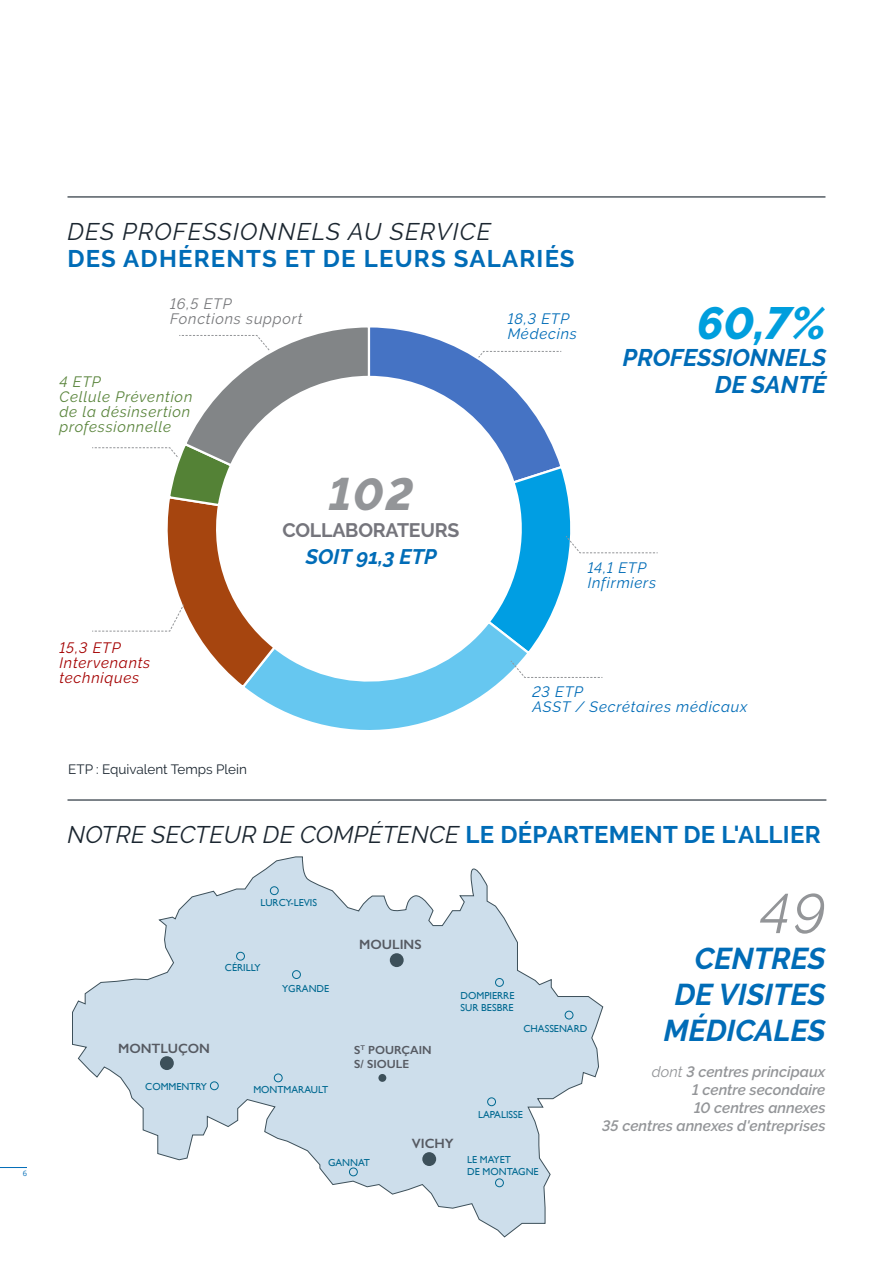
<style>
.page{position:relative;width:893px;height:1263px;background:#fff}
.page>*{position:absolute;margin:0;border:0;box-sizing:border-box;transform-origin:0 0}
.t1{font:italic 55.5px "Raleway";color:#939598}
.t2{font:italic 800 45px "Raleway";color:#009edd}
.t3{font:italic 800 45px "Raleway";color:#939598}
.t4{font:italic 700 30px/36px "Raleway";color:#006cb7;text-align:right}
.t5{font:italic 24px "Raleway";letter-spacing:.025em;color:#1b2630}
.t6{font:700 24px "Raleway";letter-spacing:.05em;color:#006cb7}
.t7{font:italic 24px "Raleway";letter-spacing:.05em;color:#1b2630}
.t8{font:italic 700 24px/27px "Raleway";color:#006cb7;text-align:right}
.t9{font:italic 700 21px "Raleway";color:#006cb7}
.t10{font:700 19.5px "Raleway";letter-spacing:-.01em;color:#75757c}
.t11{font:italic 600 15px/18px "Raleway";color:#939598;text-align:right}
.t12{font:italic 15px/15px "Raleway";letter-spacing:.05em;color:#006cb7}
.t13{font:italic 15px/15px "Raleway";letter-spacing:.05em;color:#59843b}
.t14{font:italic 15px/15px "Raleway";letter-spacing:.05em;color:#a40000}
.t15{font:italic 15px/15px "Raleway";letter-spacing:.05em;color:#77787b}
.t16{font:13.5px "Raleway";color:#1b2630}
.t17{font:600 13.5px "Gill Sans";color:#565a62}
.t18{font:600 11.85px/14.2px "Gill Sans";color:#565a62}
.t19{font:10.2px/12.1px "Gill Sans";color:#006991}
.t20{font:7.5px "Open Sans";color:#006cb7}
.s1{font-weight:700;font-style:normal;color:#006cb7}
.s2{font-weight:400}
</style>
<div class="page">
<svg style="left:72px;top:856px;width:532px;height:382px"></svg>
<div style="left:160px;top:1056px;width:14px;height:14px;background:#3d505a;border-radius:50%"></div>
<div style="left:390px;top:953px;width:14px;height:14px;background:#3d505a;border-radius:50%"></div>
<div style="left:422px;top:1152px;width:14px;height:14px;background:#3d505a;border-radius:50%"></div>
<div style="left:236px;top:952px;width:9px;height:8px;border:1px solid #006991;border-radius:50%"></div>
<div style="left:210px;top:1081px;width:9px;height:9px;border:1px solid #006991;border-radius:50%"></div>
<div style="left:274px;top:1073px;width:9px;height:9px;border:1px solid #006991;border-radius:50%"></div>
<div style="left:487px;top:1097px;width:9px;height:9px;border:1px solid #006991;border-radius:50%"></div>
<div style="left:349px;top:1167px;width:9px;height:9px;border:1px solid #006991;border-radius:50%"></div>
<div style="left:495px;top:978px;width:9px;height:9px;border:1px solid #006991;border-radius:50%"></div>
<div style="left:292px;top:970px;width:9px;height:9px;border:1px solid #006991;border-radius:50%"></div>
<div style="left:270px;top:886px;width:9px;height:9px;border:1px solid #006991;border-radius:50%"></div>
<div style="left:495px;top:1178px;width:9px;height:9px;border:1px solid #006991;border-radius:50%"></div>
<div style="left:378px;top:1074px;width:8px;height:8px;background:#3d505a;border-radius:50%"></div>
<div style="left:565px;top:1011px;width:8px;height:8px;border:1px solid #006991;border-radius:50%"></div>
<svg style="left:92px;top:327px;width:566px;height:403px"></svg>
<svg style="left:0;top:1167px;width:27px;height:1px"></svg>
<hr style="left:68px;top:799px;width:758px;height:1px;background:#1b2630">
<hr style="left:68px;top:196px;width:757px;height:1px;background:#1b2630">
<p class="t20" style="left:23px;top:1168px;width:6px">6</p>
<h3 class="t7" style="left:68px;top:218px;width:425px">DES PROFESSIONNELS AU SERVICE</h3>
<h3 class="t6" style="left:68px;top:245px;width:509px">DES ADHÉRENTS ET DE LEURS SALARIÉS</h3>
<h3 class="t15" style="left:170px;top:296px;width:134px">16,5 ETP<br>Fonctions support</h3>
<h3 class="t13" style="left:60px;top:374px;width:134px">4 ETP<br>Cellule Prévention de la désinsertion professionnelle</h3>
<h3 class="t12" style="left:508px;top:311px;width:71px">18,3 ETP<br>Médecins</h3>
<h2 class="t2" style="left:697px;top:297px;width:131px">60,7%</h2>
<h3 class="t8" style="left:623px;top:344px;width:205px">PROFESSIONNELS<br>DE SANTÉ</h3>
<h2 class="t3" style="left:329px;top:468px;width:86px">102</h2>
<h3 class="t10" style="left:282px;top:519px;width:179px">COLLABORATEURS</h3>
<h3 class="t9" style="left:306px;top:544px;width:133px">SOIT 91,3 ETP</h3>
<h3 class="t12" style="left:588px;top:560px;width:70px">14,1 ETP<br>Infirmiers</h3>
<h3 class="t14" style="left:60px;top:640px;width:92px">15,3 ETP<br>Intervenants techniques</h3>
<h3 class="t16" style="left:68px;top:762px;width:180px">ETP : Equivalent Temps Plein</h3>
<h3 class="t12" style="left:533px;top:684px;width:216px">23 ETP<br>ASST / Secrétaires médicaux</h3>
<h3 class="t5" style="left:68px;top:821px;width:755px">NOTRE SECTEUR DE COMPÉTENCE <span class="s1">LE DÉPARTEMENT DE L'ALLIER</span></h3>
<p class="t19" style="left:260px;top:896px;width:58px">LURCY-LEVIS</p>
<p class="t19" style="left:225px;top:961px;width:37px">CÉRILLY</p>
<p class="t19" style="left:282px;top:982px;width:49px">YGRANDE</p>
<h3 class="t17" style="left:359px;top:937px;width:64px">MOULINS</h3>
<h3 class="t17" style="left:118px;top:1040px;width:94px">MONTLUÇON</h3>
<p class="t18" style="left:354px;top:1043px;width:79px">S<sup>T</sup> POURÇAIN<br>S/ SIOULE</p>
<p class="t19" style="left:145px;top:1080px;width:63px">COMMENTRY</p>
<p class="t19" style="left:253px;top:1084px;width:76px">MONTMARAULT</p>
<p class="t19" style="left:460px;top:989px;width:55px">DOMPIERRE<br>SUR BESBRE</p>
<p class="t19" style="left:523px;top:1022px;width:66px">CHASSENARD</p>
<p class="t19" style="left:478px;top:1108px;width:46px">LAPALISSE</p>
<h3 class="t17" style="left:412px;top:1135px;width:43px">VICHY</h3>
<p class="t19" style="left:328px;top:1156px;width:43px">GANNAT</p>
<p class="t19" style="left:467px;top:1153px;width:73px">LE MAYET<br>DE MONTAGNE</p>
<h1 class="t1" style="left:760px;top:881px;width:67px">49</h1>
<h3 class="t4" style="left:664px;top:940px;width:163px">CENTRES<br>DE VISITES<br>MÉDICALES</h3>
<h3 class="t11" style="left:602px;top:1063px;width:225px"><span class="s2">dont</span> 3 centres principaux<br>1 centre secondaire<br>10 centres annexes<br>35 centres annexes d'entreprises</h3>
</div>
